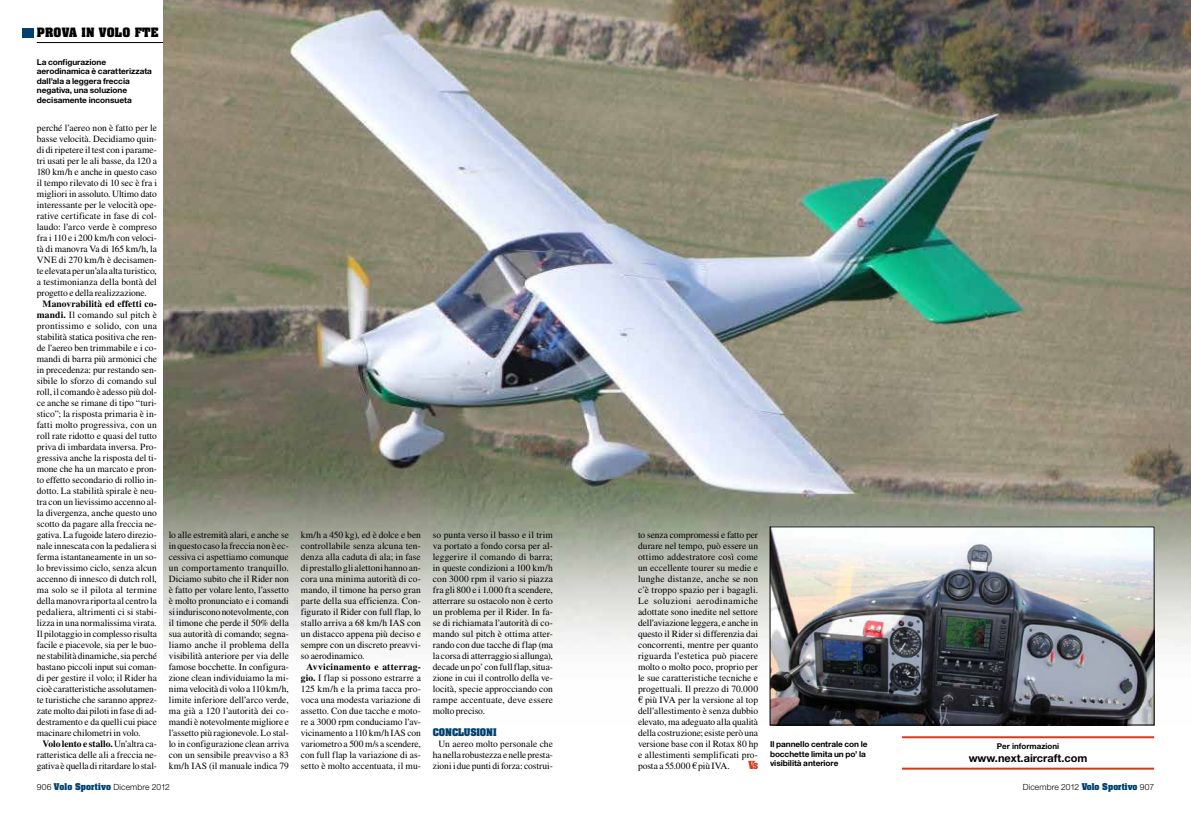
<style>
.page{position:relative;width:1191px;height:814px;background:#fff}
.page>*{position:absolute;margin:0;border:0;box-sizing:border-box;transform-origin:0 0}
.t1{font:700 11px "Helvetica Neue LT Std";color:#000}
.t2{font:700 11px "Aachen Std";letter-spacing:.02em;color:#000}
.t3{font:9.5px/11px "Times LT Std";color:#000;text-align:justify}
.t4{font:700 9.5px "Times LT Std";letter-spacing:.005em;color:#000}
.t5{font:9.5px "Times LT Std";letter-spacing:.02em;color:#000}
.t6{font:700 9.5px "Aachen Std";color:#dc3519}
.t7{font:700 9px "Aachen Std";letter-spacing:-.02em;color:#004171}
.t8{font:300 8.5px "Helvetica Neue LT Std";letter-spacing:.01em;color:#000}
.t9{font:700 8.1px/9.5px "Helvetica Neue LT Std";letter-spacing:-.005em;color:#000}
.t10{font:700 8px "Helvetica Neue LT Std";color:#000}
.s1{font-weight:700}
.s2{font-weight:400}
.s3{font-size:7px}
.s4{font-family:"Aachen Std";font-weight:700;font-size:8px;color:#004171}
</style>
<div class="page">
<hr style="left:37px;top:42px;width:1117px;height:1px;background:#000">
<img style="left:163px;top:0;width:1028px;height:725px">
<div style="left:22px;top:28px;width:12px;height:9px;background:#004171"></div>
<img style="left:772px;top:528px;width:380px;height:195px">
<div style="left:770px;top:526px;width:384px;height:199px;border:1px solid #000"></div>
<hr style="left:902px;top:736px;width:252px;height:2px;background:#dc3519">
<hr style="left:902px;top:767px;width:252px;height:2px;background:#dc3519">
<p class="t2" style="left:37px;top:25px;width:123px">PROVA IN VOLO FTE</p>
<p class="t9" style="left:37px;top:57px;width:117px">La configurazione aerodinamica è caratterizzata dall’ala a leggera freccia negativa, una soluzione decisamente inconsueta</p>
<p class="t3" style="left:37px;top:122px;width:122px">perché l’aereo non è fatto per le basse velocità. Decidiamo quin&shy;di di ripetere il test con i parame&shy;tri usati per le ali basse, da 120 a 180 km/h e anche in questo caso il tempo rilevato di 10 sec è fra i migliori in assoluto. Ultimo dato interessante per le velocità ope&shy;rative certificate in fase di col&shy;laudo: l’arco verde è compreso fra i 110 e i 200 km/h con veloci&shy;tà di manovra Va di 165 km/h, la VNE di 270 km/h è decisamen&shy;te elevata per un’ala alta turistico, a testimonianza della bontà del progetto e della realizzazione.</p>
<p class="t4" style="left:43px;top:298px;width:116px">Manovrabilità ed effetti co-</p>
<p class="t3" style="left:37px;top:309px;width:122px"><span class="s1">mandi.</span> Il comando sul pitch è</p>
<p class="t5" style="left:37px;top:320px;width:122px">prontissimo e solido, con una</p>
<p class="t3" style="left:37px;top:331px;width:122px">stabilità statica positiva che ren-</p>
<p class="t3" style="left:37px;top:342px;width:122px">de l’aereo ben trimmabile e i co-</p>
<p class="t3" style="left:37px;top:353px;width:122px">mandi di barra più armonici che</p>
<p class="t3" style="left:37px;top:364px;width:122px">in precedenza: pur restando sen-</p>
<p class="t3" style="left:37px;top:375px;width:122px">sibile lo sforzo di comando sul</p>
<p class="t3" style="left:37px;top:386px;width:122px">roll, il comando è adesso più dol-</p>
<p class="t3" style="left:37px;top:397px;width:122px">ce anche se rimane di tipo “turi-</p>
<p class="t3" style="left:37px;top:408px;width:122px">stico”; la risposta primaria è in-</p>
<p class="t3" style="left:37px;top:419px;width:122px">fatti molto progressiva, con un</p>
<p class="t3" style="left:37px;top:430px;width:122px">roll rate ridotto e quasi del tutto</p>
<p class="t3" style="left:37px;top:441px;width:122px">priva di imbardata inversa. Pro-</p>
<p class="t3" style="left:37px;top:452px;width:122px">gressiva anche la risposta del ti-</p>
<p class="t3" style="left:37px;top:463px;width:122px">mone che ha un marcato e pron-</p>
<p class="t3" style="left:37px;top:474px;width:122px">to effetto secondario di rollio in-</p>
<p class="t3" style="left:37px;top:485px;width:122px">dotto. La stabilità spirale è neu-</p>
<p class="t3" style="left:37px;top:496px;width:122px">tra con un lievissimo accenno al-</p>
<p class="t3" style="left:37px;top:507px;width:122px">la divergenza, anche questo uno</p>
<p class="t3" style="left:37px;top:518px;width:122px">scotto da pagare alla freccia ne-</p>
<p class="t3" style="left:37px;top:529px;width:122px">gativa. La fugoide latero direzio-</p>
<p class="t3" style="left:37px;top:540px;width:122px">nale innescata con la pedaliera si</p>
<p class="t3" style="left:37px;top:551px;width:122px">ferma istantaneamente in un so-</p>
<p class="t3" style="left:37px;top:562px;width:122px">lo brevissimo ciclo, senza alcun</p>
<p class="t3" style="left:37px;top:573px;width:122px">accenno di innesco di dutch roll,</p>
<p class="t5" style="left:37px;top:584px;width:122px">ma solo se il pilota al termine</p>
<p class="t3" style="left:37px;top:595px;width:122px">della manovra riporta al centro la</p>
<p class="t3" style="left:37px;top:606px;width:122px">pedaliera, altrimenti ci si stabi-</p>
<p class="t3" style="left:37px;top:617px;width:122px">lizza in una normalissima virata.</p>
<p class="t3" style="left:37px;top:628px;width:122px">Il pilotaggio in complesso risulta</p>
<p class="t3" style="left:37px;top:639px;width:122px">facile e piacevole, sia per le buo-</p>
<p class="t3" style="left:37px;top:650px;width:122px">ne stabilità dinamiche, sia perché</p>
<p class="t3" style="left:37px;top:661px;width:122px">bastano piccoli input sui coman-</p>
<p class="t3" style="left:37px;top:672px;width:122px">di per gestire il volo; il Rider ha</p>
<p class="t3" style="left:37px;top:683px;width:122px">cioè caratteristiche assolutamen-</p>
<p class="t3" style="left:37px;top:694px;width:122px">te turistiche che saranno apprez-</p>
<p class="t3" style="left:37px;top:705px;width:122px">zate molto dai piloti in fase di ad-</p>
<p class="t3" style="left:37px;top:716px;width:122px">destramento e da quelli cui piace</p>
<p class="t3" style="left:37px;top:727px;width:105px">macinare chilometri in volo.</p>
<p class="t4" style="left:43px;top:738px;width:116px">Volo lento e stallo. <span class="s2">Un’altra ca-</span></p>
<p class="t3" style="left:37px;top:749px;width:122px">ratteristica delle ali a freccia ne-</p>
<p class="t3" style="left:37px;top:760px;width:122px">gativa è quella di ritardare lo stal-</p>
<p class="t3" style="left:169px;top:529px;width:122px">lo alle estremità alari, e anche se in questo caso la freccia non è ec&shy;cessiva ci aspettiamo comunque un comportamento tranquillo.<br>Diciamo subito che il Rider non è fatto per volare lento, l’assetto è molto pronunciato e i comandi si induriscono notevolmente, con il timone che perde il 50% della sua autorità di comando; segna&shy;liamo anche il problema della visibilità anteriore per via delle famose bocchette. In configura&shy;zione clean individuiamo la mi&shy;nima velocità di volo a 110 km/h, limite inferiore dell’arco verde, ma già a 120 l’autorità dei co&shy;mandi è notevolmente migliore e l’assetto più ragionevole. Lo stal&shy;lo in configurazione clean arriva con un sensibile preavviso a 83 km/h IAS (il manuale indica 79</p>
<p class="t3" style="left:301px;top:529px;width:122px">km/h a 450 kg), ed è dolce e ben controllabile senza alcuna ten&shy;denza alla caduta di ala; in fase di prestallo gli alettoni hanno an&shy;cora una minima autorità di co&shy;mando, il timone ha perso gran parte della sua efficienza. Con&shy;figurato il Rider con full flap, lo stallo arriva a 68 km/h IAS con un distacco appena più deciso e sempre con un discreto preavvi&shy;so aerodinamico.</p>
<p class="t3" style="left:301px;top:661px;width:121px;text-align:center"><span class="s1">Avvicinamento e atterrag&shy;gio.</span> I flap si possono estrarre a<br>125 km/h e la prima tacca pro&shy;voca una modesta variazione di assetto. Con due tacche e moto&shy;re a 3000 rpm conduciamo l’av&shy;vicinamento a 110 km/h IAS con variometro a 500 m/s a scendere, con full flap la variazione di as&shy;setto è molto accentuata, il mu-</p>
<p class="t3" style="left:433px;top:529px;width:122px">so punta verso il basso e il trim va portato a fondo corsa per al&shy;leggerire il comando di barra; in queste condizioni a 100 km/h con 3000 rpm il vario si piazza fra gli 800 e i 1.000 ft a scendere, atterrare su ostacolo non è certo un problema per il Rider. In fa&shy;se di richiamata l’autorità di co&shy;mando sul pitch è ottima atter&shy;rando con due tacche di flap (ma la corsa di atterraggio si allunga), decade un po’ con full flap, situa&shy;zione in cui il controllo della ve&shy;locità, specie approcciando con rampe accentuate, deve essere molto preciso.</p>
<p class="t7" style="left:433px;top:725px;width:60px">CONCLUSIONI</p>
<p class="t3" style="left:433px;top:738px;width:122px;text-align:center">Un aereo molto personale che ha nella robustezza e nelle presta&shy;zioni i due punti di forza: costrui-</p>
<p class="t9" style="left:770px;top:739px;width:99px">Il pannello centrale con le bocchette limita un po’ la visibilità anteriore</p>
<p class="t3" style="left:638px;top:529px;width:122px">to senza compromessi e fatto per durare nel tempo, può essere un ottimo addestratore così come un eccellente tourer su medie e lunghe distanze, anche se non c’è troppo spazio per i bagagli.<br>Le soluzioni aerodinamiche adottate sono inedite nel settore dell’aviazione leggera, e anche in questo il Rider si differenzia dai concorrenti, mentre per quanto riguarda l’estetica può piacere molto o molto poco, proprio per le sue caratteristiche tecniche e progettuali. Il prezzo di 70.000 € più IVA per la versione al top dell’allestimento è senza dubbio elevato, ma adeguato alla qualità della costruzione; esiste però una versione base con il Rotax 80 hp e allestimenti semplificati pro&shy;posta a 55.000 € più IVA.</p>
<p class="t6" style="left:748px;top:758px;width:11px">V<span class="s3">S</span></p>
<p class="t10" style="left:996px;top:741px;width:64px">Per informazioni</p>
<p class="t1" style="left:968px;top:751px;width:120px">www.next.aircraft.com</p>
<p class="t8" style="left:37px;top:782px;width:135px">906 <span class="s4">VOLO SPORTIVO</span> Dicembre 2012</p>
<p class="t8" style="left:1022px;top:782px;width:133px">Dicembre 2012 <span class="s4">VOLO SPORTIVO</span> 907</p>
</div>
